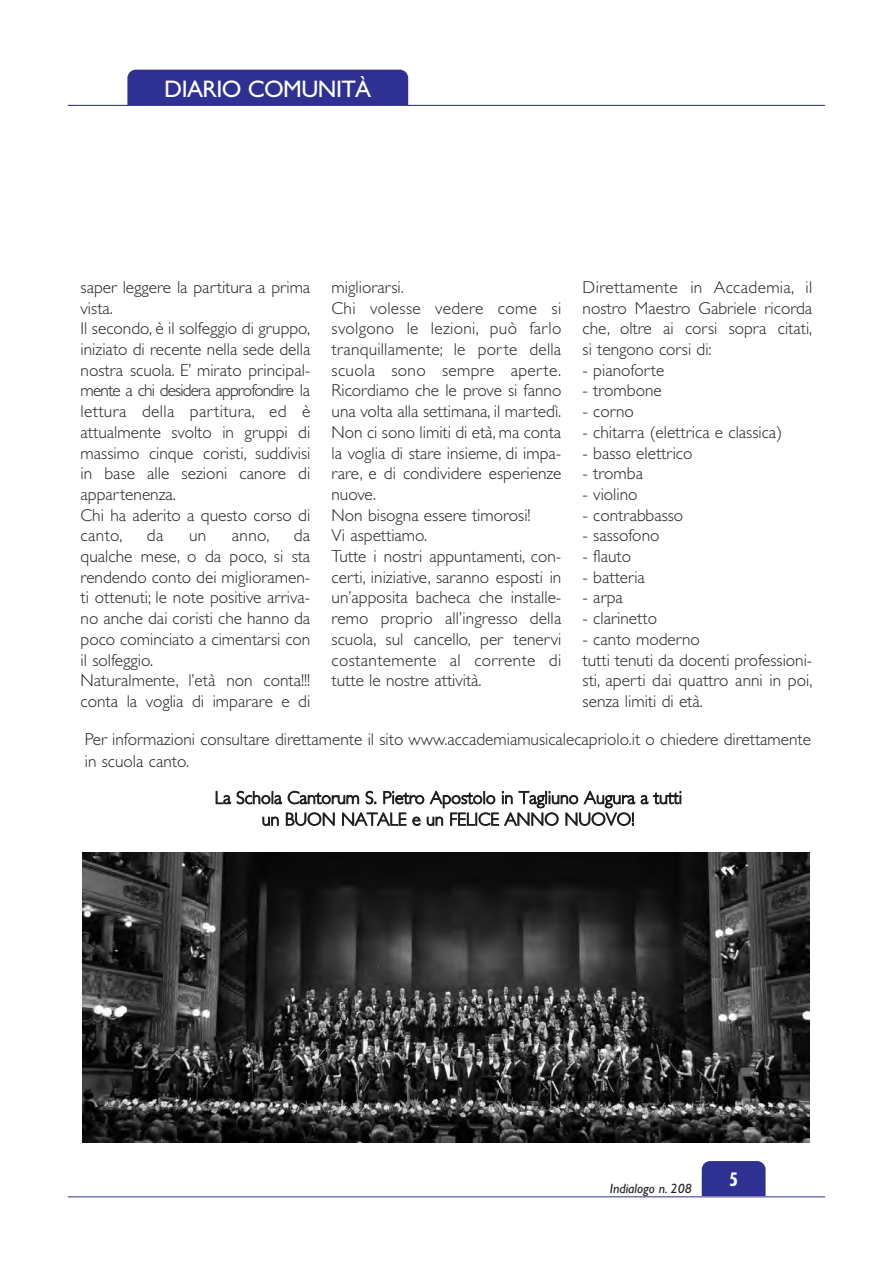
<style>
.page{position:relative;width:893px;height:1265px;background:#fff}
.page>*{position:absolute;margin:0;border:0;box-sizing:border-box;transform-origin:0 0}
.t1{font:24px "Gill Sans";letter-spacing:-.025em;color:#fff}
.t2{font:300 18px/21.6px "Gill Sans";color:#231f20;text-align:center}
.t3{font:700 condensed 18px "Futura";color:#fff}
.t4{font:300 17.25px/20.7px "Gill Sans";color:#231f20}
.t5{font:italic 13.5px "Gill Sans";color:#231f20}
</style>
<div class="page">
<div style="left:127px;top:70px;width:281px;height:51px;background:#2e3092;border-radius:9px"></div>
<div style="left:68px;top:105px;width:757px;height:22px;background:#fff"></div>
<hr style="left:68px;top:105px;width:757px;height:1px;background:#2e3092">
<img style="left:83px;top:852px;width:726px;height:290px">
<div style="left:701px;top:1161px;width:64px;height:51px;background:#2e3092;border-radius:9px"></div>
<div style="left:68px;top:1196px;width:757px;height:22px;background:#fff"></div>
<hr style="left:68px;top:1196px;width:757px;height:1px;background:#2e3092">
<h1 class="t1" style="left:164px;top:81px;width:208px">DIARIO COMUNITÀ</h1>
<p class="t4" style="left:331px;top:278px;width:231px">migliorarsi.<br>Chi volesse vedere come si svolgono le lezioni, può farlo tranquillamente; le porte della scuola sono sempre aperte.<br>Ricordiamo che le prove si fanno una volta alla settimana, il martedì.<br>Non ci sono limiti di età, ma conta la voglia di stare insieme, di impa&shy;rare, e di condividere esperienze nuove.<br>Non bisogna essere timorosi!<br>Vi aspettiamo.<br>Tutte i nostri appuntamenti, con&shy;certi, iniziative, saranno esposti in un’apposita bacheca che installe&shy;remo proprio all’ingresso della scuola, sul cancello, per tenervi costantemente al corrente di tutte le nostre attività.</p>
<p class="t4" style="left:582px;top:278px;width:231px;text-align:justify">Direttamente in Accademia, il nostro Maestro Gabriele ricorda che, oltre ai corsi sopra citati, si tengono corsi di:</p>
<p class="t4" style="left:81px;top:278px;width:231px">saper leggere la partitura a prima vista.<br>Il secondo, è il solfeggio di gruppo, iniziato di recente nella sede della nostra scuola. E’ mirato principal&shy;mente a chi desidera approfondire la lettura della partitura, ed è attualmente svolto in gruppi di massimo cinque coristi, suddivisi in base alle sezioni canore di appartenenza.<br>Chi ha aderito a questo corso di canto,</p>
<p class="t4" style="left:582px;top:361px;width:83px">- pianoforte</p>
<p class="t4" style="left:582px;top:382px;width:81px">- trombone</p>
<p class="t4" style="left:582px;top:403px;width:53px">- corno</p>
<p class="t4" style="left:582px;top:423px;width:201px">- chitarra (elettrica e classica)</p>
<p class="t4" style="left:582px;top:444px;width:111px">- basso elettrico</p>
<p class="t4" style="left:582px;top:465px;width:62px">- tromba</p>
<p class="t4" style="left:582px;top:485px;width:56px">- violino</p>
<p class="t4" style="left:582px;top:506px;width:102px">- contrabbasso</p>
<p class="t4" style="left:582px;top:527px;width:78px">- sassofono</p>
<p class="t4" style="left:582px;top:548px;width:50px">- flauto</p>
<p class="t4" style="left:582px;top:568px;width:64px">- batteria</p>
<p class="t4" style="left:582px;top:589px;width:42px">- arpa</p>
<p class="t4" style="left:582px;top:610px;width:76px">- clarinetto</p>
<p class="t4" style="left:582px;top:630px;width:231px">- canto moderno<br>tutti tenuti da docenti professioni&shy;sti, aperti dai quattro anni in poi, senza limiti di età.</p>
<p class="t4" style="left:85px;top:731px;width:727px;line-height:21.1px">Per informazioni consultare direttamente il sito www.accademiamusicalecapriolo.it o chiedere direttamente in scuola canto.</p>
<p class="t2" style="left:215px;top:789px;width:469px">La Schola Cantorum S. Pietro Apostolo in Tagliuno Augura a tutti un BUON NATALE e un FELICE ANNO NUOVO!</p>
<p class="t4" style="left:81px;top:527px;width:231px;text-indent:213px">da qualche mese, o da poco, si sta rendendo conto dei miglioramen&shy;ti ottenuti; le note positive arriva&shy;no anche dai coristi che hanno da poco cominciato a cimentarsi con il solfeggio.<br>Naturalmente, l’età non conta!!! conta la voglia di imparare e di</p>
<p class="t4" style="left:147px;top:527px;width:18px">da</p>
<p class="t4" style="left:189px;top:527px;width:19px">un</p>
<p class="t4" style="left:232px;top:527px;width:39px">anno,</p>
<p class="t5" style="left:609px;top:1183px;width:83px">Indialogo n. 208</p>
<p class="t3" style="left:729px;top:1171px;width:10px">5</p>
</div>
